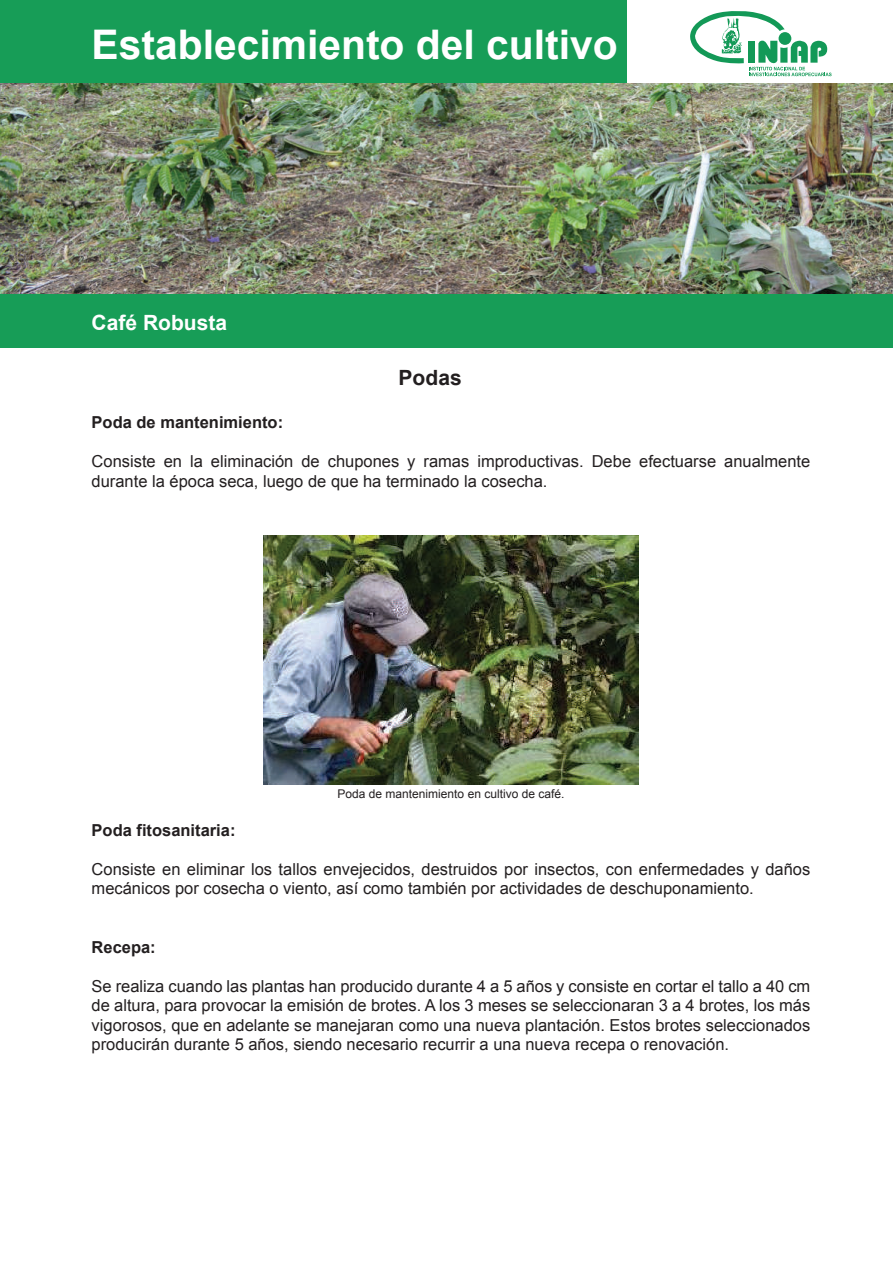
<style>
.page{position:relative;width:893px;height:1263px;background:#fff}
.page>*{position:absolute;margin:0;border:0;box-sizing:border-box;transform-origin:0 0}
.t1{font:700 40.8px "Arial";color:#fff}
.t2{font:700 21px "Arial";color:#fff}
.t3{font:700 21px "Arial";color:#231f20}
.t4{font:16.5px/19.5px "Arial";color:#231f20}
.t5{font:700 16.5px "Arial";color:#231f20}
.t6{font:12px "Arial";color:#231f20}
</style>
<div class="page">
<div style="left:0;top:0;width:627px;height:96px;background:#179d57"></div>
<svg style="left:690px;top:11px;width:141px;height:65px"></svg>
<img style="left:0;top:83px;width:893px;height:211px">
<div style="left:0;top:294px;width:893px;height:54px;background:#179d57"></div>
<img style="left:263px;top:535px;width:376px;height:250px">
<h1 class="t1" style="left:92px;top:29px;width:528px">Establecimiento del cultivo</h1>
<p class="t2" style="left:92px;top:315px;width:137px">Café Robusta</p>
<p class="t3" style="left:399px;top:370px;width:65px">Podas</p>
<p class="t5" style="left:92px;top:416px;width:193px">Poda de mantenimiento:</p>
<p class="t4" style="left:92px;top:453px;width:720px">Consiste en la eliminación de chupones y ramas improductivas. Debe efectuarse anualmente durante la época seca, luego de que ha terminado la cosecha.</p>
<p class="t6" style="left:338px;top:789px;width:228px">Poda de mantenimiento en cultivo de café.</p>
<p class="t5" style="left:92px;top:824px;width:145px">Poda fitosanitaria:</p>
<p class="t4" style="left:92px;top:861px;width:720px">Consiste en eliminar los tallos envejecidos, destruidos por insectos, con enfermedades y daños mecánicos por cosecha o viento, así como también por actividades de deschuponamiento.</p>
<p class="t5" style="left:92px;top:941px;width:66px">Recepa:</p>
<p class="t4" style="left:92px;top:978px;width:720px;text-align:justify">Se realiza cuando las plantas han producido durante 4 a 5 años y consiste en cortar el tallo a 40 cm de altura, para provocar la emisión de brotes. A los 3 meses se seleccionaran 3 a 4 brotes, los más vigorosos, que en adelante se manejaran como una nueva plantación. Estos brotes seleccionados producirán durante 5 años, siendo necesario recurrir a una nueva recepa o renovación.</p>
</div>
